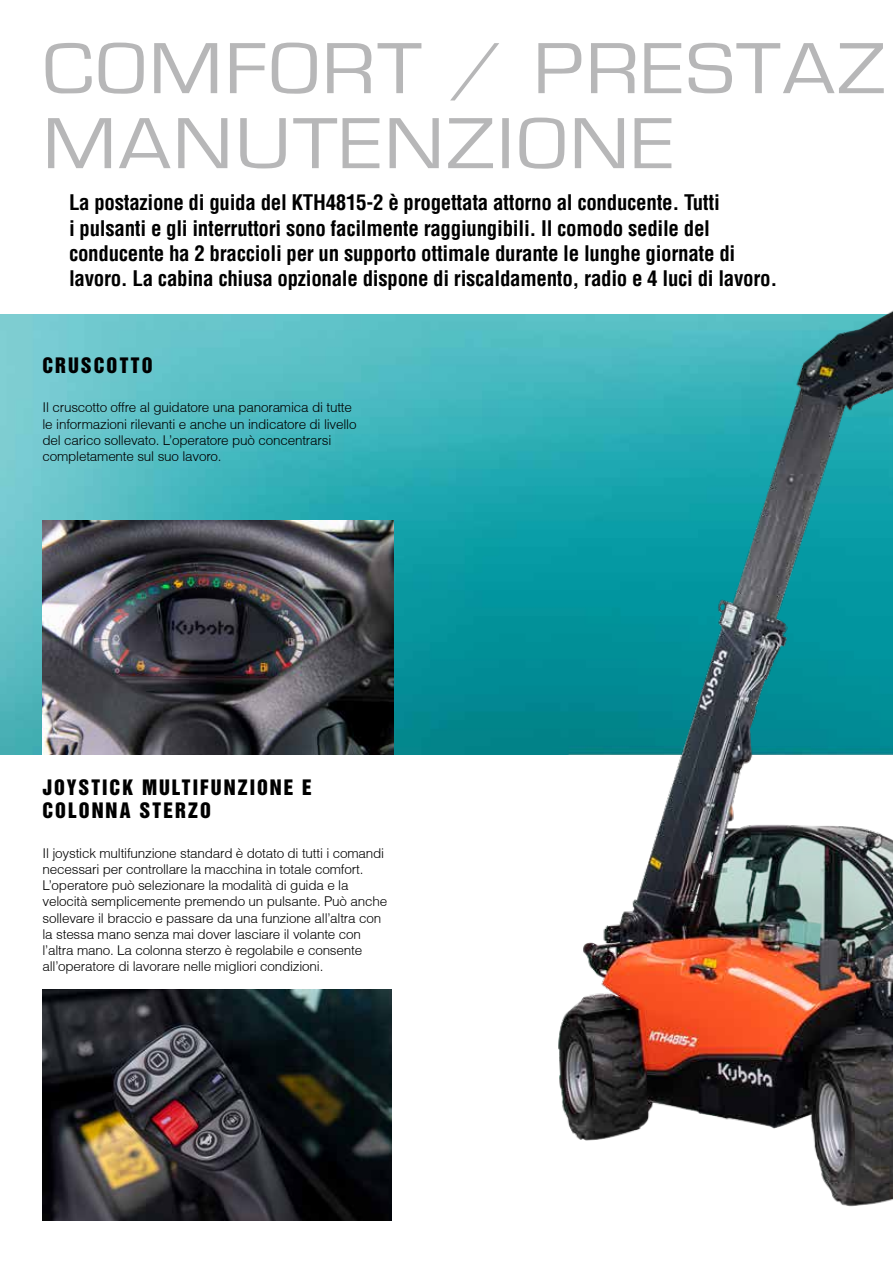
<style>
.page{position:relative;width:893px;height:1263px;background:#fff}
.page>*{position:absolute;margin:0;border:0;box-sizing:border-box;transform-origin:0 0}
.t1{font:75px/75px "Eurostile Ext";letter-spacing:.025em;color:#b7b7b8}
.t2{font:700 condensed 21px/25.2px "Helvetica";letter-spacing:-.015em;color:#000}
.t3{font:19.5px/23.4px "Helvetica Inserat";letter-spacing:.1em;color:#000}
.t4{font:300 13.5px/16.2px "Helvetica";letter-spacing:-.015em;color:#000}
</style>
<div class="page">
<img style="left:0;top:315px;width:545px;height:440px">
<img style="left:43px;top:989px;width:348px;height:231px">
<img style="left:545px;top:310px;width:348px;height:897px">
<img style="left:43px;top:521px;width:350px;height:234px">
<h1 class="t1" style="left:43px;top:31px;width:845px">COMFORT / PRESTAZ<br>MANUTENZIONE</h1>
<p class="t2" style="left:69px;top:190px;width:710px">La postazione di guida del KTH4815-2 è progettata attorno al conducente. Tutti<br>i pulsanti e gli interruttori sono facilmente raggiungibili. Il comodo sedile del conducente ha 2 braccioli per un supporto ottimale durante le lunghe giornate di lavoro. La cabina chiusa opzionale dispone di riscaldamento, radio e 4 luci di lavoro.</p>
<h3 class="t3" style="left:43px;top:354px;width:112px">CRUSCOTTO</h3>
<p class="t4" style="left:43px;top:399px;width:316px">Il cruscotto offre al guidatore una panoramica di tutte le informazioni rilevanti e anche un indicatore di livello del carico sollevato. L’operatore può concentrarsi completamente sul suo lavoro.</p>
<h3 class="t3" style="left:43px;top:776px;width:271px">JOYSTICK MULTIFUNZIONE E<br>COLONNA STERZO</h3>
<p class="t4" style="left:43px;top:845px;width:346px">Il joystick multifunzione standard è dotato di tutti i comandi necessari per controllare la macchina in totale comfort.<br>L’operatore può selezionare la modalità di guida e la velocità semplicemente premendo un pulsante. Può anche sollevare il braccio e passare da una funzione all’altra con la stessa mano senza mai dover lasciare il volante con l’altra mano. La colonna sterzo è regolabile e consente all’operatore di lavorare nelle migliori condizioni.</p>
</div>
